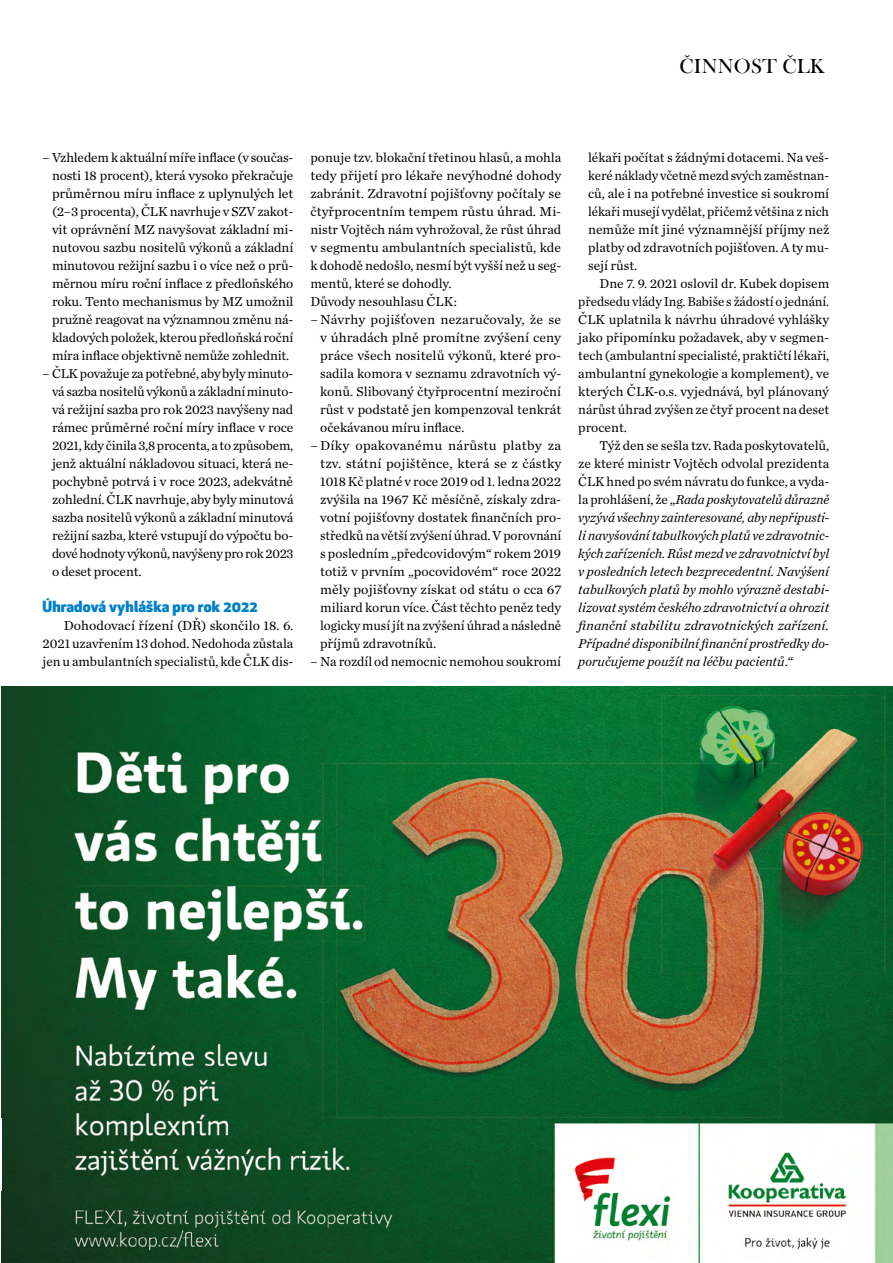
<style>
.page{position:relative;width:893px;height:1263px;background:#fff}
.page>*{position:absolute;margin:0;border:0;box-sizing:border-box;transform-origin:0 0}
.t1{font:21px "Baskerville Old Face DOT";letter-spacing:.015em;color:#000}
.t2{font:800 15px "Apex New";letter-spacing:.01em;color:#0081c9}
.t3{font:13.5px/18px "Chronicle Text G1";color:#000;text-align:justify}
.t4{font:italic 13.5px/18px "Chronicle Text G1";color:#000;text-align:justify}
.s1{font-style:normal}
</style>
<div class="page">
<img style="left:1px;top:686px;width:892px;height:577px">
<h1 class="t1" style="left:679px;top:54px;width:147px">ČINNOST ČLK</h1>
<p class="t3" style="left:52px;top:148px;width:243px;text-indent:-10px">– Vzhledem k aktuální míře inflace (v součas&shy;nosti 18 procent), která vysoko překračuje průměrnou míru inflace z uplynulých let (2–3 procenta), ČLK navrhuje v SZV zakot&shy;vit oprávnění MZ navyšovat základní mi&shy;nutovou sazbu nositelů výkonů a základní minutovou režijní sazbu i o více než o prů&shy;měrnou míru roční inflace z předloňského roku. Tento mechanismus by MZ umožnil pružně reagovat na významnou změnu ná&shy;kladových položek, kterou předloňská roční míra inflace objektivně nemůže zohlednit.</p>
<p class="t3" style="left:52px;top:364px;width:243px;text-indent:-10px">– ČLK považuje za potřebné, aby byly minuto&shy;vá sazba nositelů výkonů a základní minuto&shy;vá režijní sazba pro rok 2023 navýšeny nad rámec průměrné roční míry inflace v roce 2021, kdy činila 3,8 procenta, a to způsobem, jenž aktuální nákladovou situaci, která ne&shy;pochybně potrvá i v roce 2023, adekvátně zohlední. ČLK navrhuje, aby byly minutová sazba nositelů výkonů a základní minutová režijní sazba, které vstupují do výpočtu bo&shy;dové hodnoty výkonů, navýšeny pro rok 2023 o deset procent.</p>
<p class="t2" style="left:43px;top:596px;width:217px">Úhradová vyhláška pro rok 2022</p>
<p class="t3" style="left:43px;top:616px;width:252px;text-indent:21px">Dohodovací řízení (DŘ) skončilo 18. 6.<br>2021 uzavřením 13 dohod. Nedohoda zůstala jen u ambulantních specialistů, kde ČLK dis-</p>
<p class="t3" style="left:310px;top:148px;width:252px;text-align:left">ponuje tzv. blokační třetinou hlasů, a mohla tedy přijetí pro lékaře nevýhodné dohody zabránit. Zdravotní pojišťovny počítaly se čtyřprocentním tempem růstu úhrad. Mi&shy;nistr Vojtěch nám vyhrožoval, že růst úhrad v segmentu ambulantních specialistů, kde k dohodě nedošlo, nesmí být vyšší než u seg&shy;mentů, které se dohodly.<br>Důvody nesouhlasu ČLK:</p>
<p class="t3" style="left:320px;top:310px;width:243px;text-indent:-10px">– Návrhy pojišťoven nezaručovaly, že se v úhradách plně promítne zvýšení ceny práce všech nositelů výkonů, které pro&shy;sadila komora v seznamu zdravotních vý&shy;konů. Slibovaný čtyřprocentní meziroční růst v podstatě jen kompenzoval tenkrát očekávanou míru inflace.</p>
<p class="t3" style="left:320px;top:436px;width:243px;text-indent:-10px">– Díky opakovanému nárůstu platby za tzv. státní pojištěnce, která se z částky 1018 Kč platné v roce 2019 od 1. ledna 2022 zvýšila na 1967 Kč měsíčně, získaly zdra&shy;votní pojišťovny dostatek finančních pro&shy;středků na větší zvýšení úhrad. V porovnání s posledním „předcovidovým“ rokem 2019 totiž v prvním „pocovidovém“ roce 2022 měly pojišťovny získat od státu o cca 67 miliard korun více. Část těchto peněz tedy logicky musí jít na zvýšení úhrad a následně příjmů zdravotníků.</p>
<p class="t3" style="left:310px;top:652px;width:252px">– Na rozdíl od nemocnic nemohou soukromí</p>
<p class="t3" style="left:588px;top:148px;width:243px">lékaři počítat s žádnými dotacemi. Na veš&shy;keré náklady včetně mezd svých zaměstnan&shy;ců, ale i na potřebné investice si soukromí lékaři musejí vydělat, přičemž většina z nich nemůže mít jiné významnější příjmy než platby od zdravotních pojišťoven. A ty mu&shy;sejí růst.</p>
<p class="t3" style="left:578px;top:274px;width:253px;text-indent:21px">Dne 7. 9. 2021 oslovil dr. Kubek dopisem předsedu vlády Ing. Babiše s žádostí o jednání.<br>ČLK uplatnila k návrhu úhradové vyhlášky jako připomínku požadavek, aby v segmen&shy;tech (ambulantní specialisté, praktičtí lékaři, ambulantní gynekologie a komplement), ve kterých ČLK-o.s. vyjednává, byl plánovaný nárůst úhrad zvýšen ze čtyř procent na deset procent.</p>
<p class="t4" style="left:578px;top:436px;width:252px;text-indent:21px"><span class="s1">Týž den se sešla tzv. Rada poskytovatelů, ze které ministr Vojtěch odvolal prezidenta ČLK hned po svém návratu do funkce, a vyda&shy;la prohlášení, že „</span>Rada poskytovatelů důrazně vyzývá všechny zainteresované, aby nepřipusti&shy;li navyšování tabulkových platů ve zdravotnic&shy;kých zařízeních. Růst mezd ve zdravotnictví byl v posledních letech bezprecedentní. Navýšení tabulkových platů by mohlo výrazně destabi&shy;lizovat systém českého zdravotnictví a ohrozit finanční stabilitu zdravotnických zařízení.<br>Případné disponibilní finanční prostředky do&shy;poručujeme použít na léčbu pacientů<span class="s1">.“</span></p>
</div>
